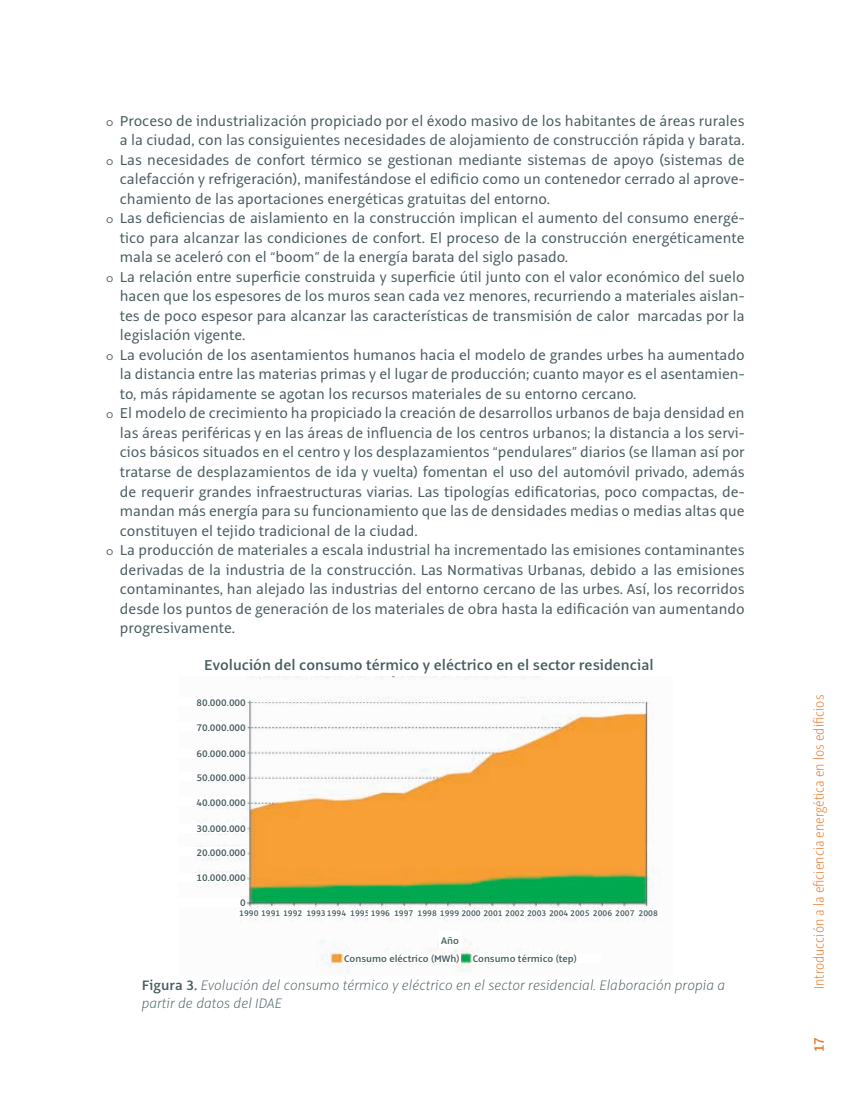
<style>
.page{position:relative;width:851px;height:1106px;background:#fff}
.page>*{position:absolute;margin:0;border:0;box-sizing:border-box;transform-origin:0 0}
.t1{font:15.75px/19.5px "Alto Pro";color:#485b60;text-align:justify}
.t2{font:600 15.75px "Alto Pro";color:#485b60}
.t3{font:italic 200 15px/18px "Alto Pro";color:#485b60}
.t4{font:200 15px "Alto Pro Con";color:#e97427}
.t5{font:600 15px "Alto Pro Con";color:#e97427}
.t6{font:600 10.5px "Alto Pro";color:#485b60}
.t7{font:600 9px "Alto Pro";color:#485b60}
.s1{font-size:12px}
.s2{font-weight:600;font-style:normal}
</style>
<div class="page">
<img style="left:195px;top:676px;width:465px;height:298px">
<div style="left:344px;top:953px;width:116px;height:9px;background:#fff"></div>
<div style="left:118px;top:697px;width:128px;height:8px;background:#fff"></div>
<div style="left:118px;top:722px;width:128px;height:8px;background:#fff"></div>
<div style="left:118px;top:749px;width:128px;height:8px;background:#fff"></div>
<div style="left:118px;top:772px;width:128px;height:9px;background:#fff"></div>
<div style="left:118px;top:797px;width:128px;height:8px;background:#fff"></div>
<div style="left:118px;top:824px;width:128px;height:8px;background:#fff"></div>
<div style="left:118px;top:847px;width:128px;height:8px;background:#fff"></div>
<div style="left:118px;top:873px;width:128px;height:8px;background:#fff"></div>
<div style="left:118px;top:898px;width:128px;height:8px;background:#fff"></div>
<div style="left:439px;top:931px;width:22px;height:17px;background:#fff"></div>
<div style="left:237px;top:909px;width:23px;height:7px;background:#fff"></div>
<div style="left:260px;top:909px;width:21px;height:7px;background:#fff"></div>
<div style="left:281px;top:909px;width:23px;height:7px;background:#fff"></div>
<div style="left:304px;top:909px;width:24px;height:7px;background:#fff"></div>
<div style="left:325px;top:909px;width:23px;height:7px;background:#fff"></div>
<div style="left:348px;top:909px;width:23px;height:7px;background:#fff"></div>
<div style="left:368px;top:909px;width:24px;height:7px;background:#fff"></div>
<div style="left:392px;top:909px;width:23px;height:7px;background:#fff"></div>
<div style="left:415px;top:909px;width:24px;height:7px;background:#fff"></div>
<div style="left:437px;top:909px;width:24px;height:7px;background:#fff"></div>
<div style="left:459px;top:909px;width:23px;height:7px;background:#fff"></div>
<div style="left:481px;top:909px;width:23px;height:7px;background:#fff"></div>
<div style="left:503px;top:909px;width:23px;height:7px;background:#fff"></div>
<div style="left:525px;top:909px;width:23px;height:7px;background:#fff"></div>
<div style="left:547px;top:909px;width:23px;height:7px;background:#fff"></div>
<div style="left:568px;top:909px;width:23px;height:7px;background:#fff"></div>
<div style="left:590px;top:909px;width:24px;height:7px;background:#fff"></div>
<div style="left:613px;top:909px;width:23px;height:7px;background:#fff"></div>
<div style="left:636px;top:909px;width:23px;height:7px;background:#fff"></div>
<div style="left:472px;top:953px;width:128px;height:9px;background:#fff"></div>
<p class="t1" style="left:106px;top:111px;width:639px;text-align:right"><span class="s1">○</span> Proceso de industrialización propiciado por el éxodo masivo de los habitantes de áreas rurales a la ciudad, con las consiguientes necesidades de alojamiento de construcción rápida y barata.</p>
<p class="t1" style="left:120px;top:150px;width:626px;text-indent:-14px"><span class="s1">○</span> Las necesidades de confort térmico se gestionan mediante sistemas de apoyo (sistemas de calefacción y refrigeración), manifestándose el edificio como un contenedor cerrado al aprove&shy;chamiento de las aportaciones energéticas gratuitas del entorno.</p>
<p class="t1" style="left:120px;top:209px;width:626px;text-indent:-14px"><span class="s1">○</span> Las deficiencias de aislamiento en la construcción implican el aumento del consumo energé&shy;tico para alcanzar las condiciones de confort. El proceso de la construcción energéticamente mala se aceleró con el “boom” de la energía barata del siglo pasado.</p>
<p class="t1" style="left:120px;top:267px;width:626px;text-indent:-14px"><span class="s1">○</span> La relación entre superficie construida y superficie útil junto con el valor económico del suelo hacen que los espesores de los muros sean cada vez menores, recurriendo a materiales aislan&shy;tes de poco espesor para alcanzar las características de transmisión de calor marcadas por la legislación vigente.</p>
<p class="t1" style="left:120px;top:345px;width:626px;text-indent:-14px"><span class="s1">○</span> La evolución de los asentamientos humanos hacia el modelo de grandes urbes ha aumentado la distancia entre las materias primas y el lugar de producción; cuanto mayor es el asentamien&shy;to, más rápidamente se agotan los recursos materiales de su entorno cercano.</p>
<p class="t1" style="left:120px;top:404px;width:626px;text-indent:-14px"><span class="s1">○</span> El modelo de crecimiento ha propiciado la creación de desarrollos urbanos de baja densidad en las áreas periféricas y en las áreas de influencia de los centros urbanos; la distancia a los servi&shy;cios básicos situados en el centro y los desplazamientos “pendulares” diarios (se llaman así por tratarse de desplazamientos de ida y vuelta) fomentan el uso del automóvil privado, además de requerir grandes infraestructuras viarias. Las tipologías edificatorias, poco compactas, de&shy;mandan más energía para su funcionamiento que las de densidades medias o medias altas que constituyen el tejido tradicional de la ciudad.</p>
<p class="t1" style="left:120px;top:540px;width:626px;text-indent:-14px"><span class="s1">○</span> La producción de materiales a escala industrial ha incrementado las emisiones contaminantes derivadas de la industria de la construcción. Las Normativas Urbanas, debido a las emisiones contaminantes, han alejado las industrias del entorno cercano de las urbes. Así, los recorridos desde los puntos de generación de los materiales de obra hasta la edificación van aumentando progresivamente.</p>
<p class="t2" style="left:204px;top:655px;width:451px">Evolución del consumo térmico y eléctrico en el sector residencial</p>
<p class="t6" style="left:196px;top:696px;width:51px">80.000.000</p>
<p class="t6" style="left:196px;top:720px;width:51px">70.000.000</p>
<p class="t6" style="left:196px;top:747px;width:51px">60.000.000</p>
<p class="t6" style="left:196px;top:771px;width:51px">50.000.000</p>
<p class="t6" style="left:196px;top:795px;width:51px">40.000.000</p>
<p class="t6" style="left:196px;top:822px;width:51px">30.000.000</p>
<p class="t6" style="left:196px;top:845px;width:51px">20.000.000</p>
<p class="t6" style="left:196px;top:871px;width:51px">10.000.000</p>
<p class="t6" style="left:240px;top:896px;width:7px">0</p>
<p class="t7" style="left:239px;top:907px;width:420px">1990 1991 1992 19931994 19951996 1997 1998 1999 2000 2001 2002 2003 2004 2005 2006 2007 2008</p>
<p class="t6" style="left:472px;top:952px;width:106px">Consumo térmico (tep)</p>
<p class="t3" style="left:142px;top:976px;width:585px"><span class="s2">Figura 3.</span> Evolución del consumo térmico y eléctrico en el sector residencial. Elaboración propia a partir de datos del IDAE</p>
<p class="t6" style="left:441px;top:934px;width:19px">Año</p>
<p class="t6" style="left:344px;top:952px;width:117px">Consumo eléctrico (MWh)</p>
<p class="t4" style="left:809px;top:989px;width:296px;rotate:-90deg">Introducción a la eficiencia energética en los edificios</p>
<p class="t5" style="left:809px;top:1051px;width:16px;rotate:-90deg">17</p>
</div>
